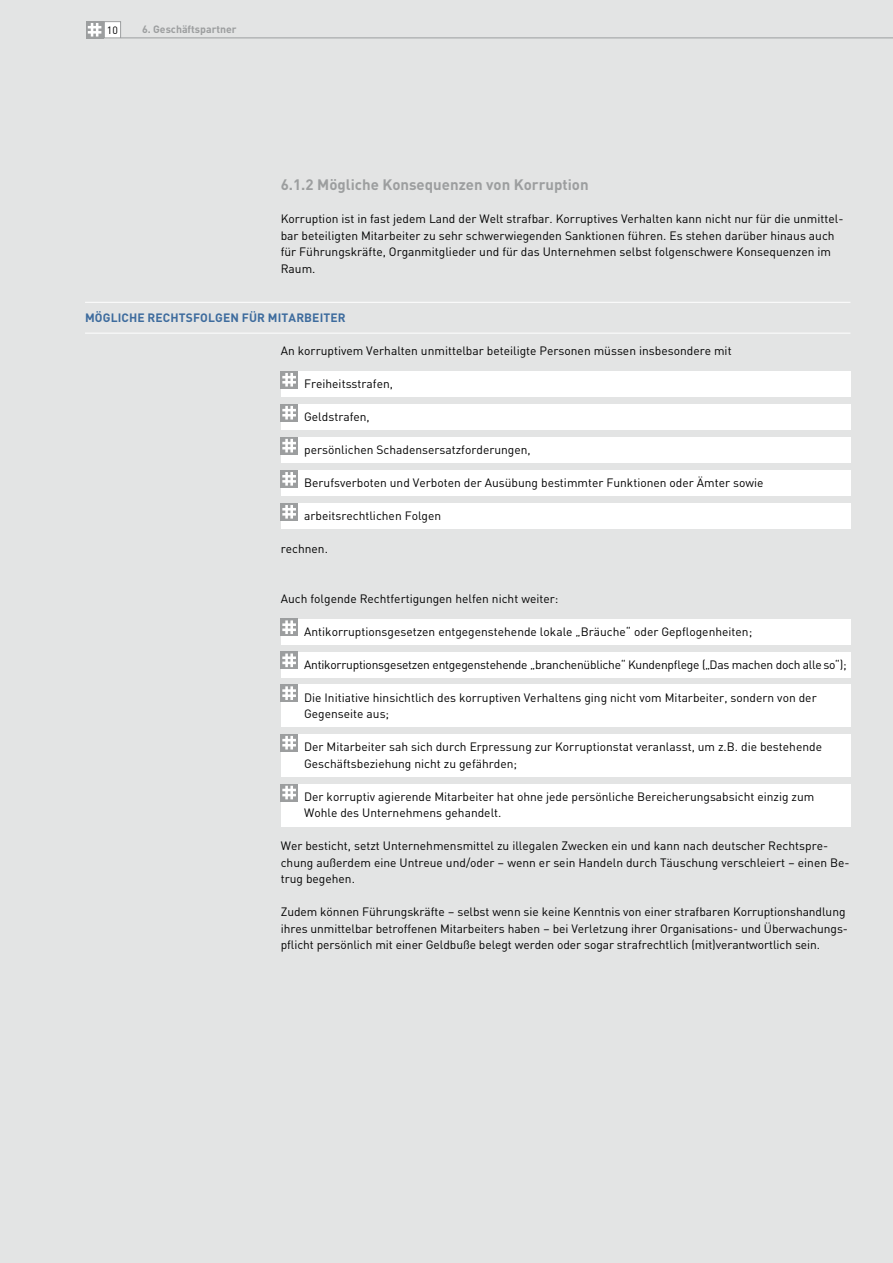
<style>
.page{position:relative;width:893px;height:1263px;background:#e3e4e4}
.page>*{position:absolute;margin:0;border:0;box-sizing:border-box;transform-origin:0 0}
.t1{font:700 15px "DIN Pro";color:#9c9e9f}
.t2{font:12px/16.5px "DIN Pro";color:#000}
.t3{font:12px "DIN Pro";letter-spacing:-.02em;color:#000}
.t4{font:700 12px "DIN Pro";letter-spacing:.01em;color:#3e6c9e}
.t5{font:700 10.5px "DIN Pro";color:#9c9e9f}
.t6{font:10.5px "DIN Pro";color:#000}
</style>
<div class="page">
<div style="left:281px;top:784px;width:569px;height:42px;background:#fff"></div>
<div style="left:281px;top:734px;width:569px;height:42px;background:#fff"></div>
<div style="left:281px;top:652px;width:569px;height:26px;background:#fff"></div>
<div style="left:281px;top:619px;width:569px;height:25px;background:#fff"></div>
<div style="left:281px;top:685px;width:569px;height:42px;background:#fff"></div>
<div style="left:281px;top:503px;width:569px;height:26px;background:#fff"></div>
<div style="left:281px;top:470px;width:569px;height:26px;background:#fff"></div>
<div style="left:281px;top:437px;width:569px;height:26px;background:#fff"></div>
<div style="left:281px;top:404px;width:569px;height:26px;background:#fff"></div>
<div style="left:281px;top:371px;width:569px;height:26px;background:#fff"></div>
<svg style="left:86px;top:21px;width:17px;height:17px"></svg>
<svg style="left:88px;top:23px;width:13px;height:14px"></svg>
<div style="left:104px;top:22px;width:17px;height:16px;background:#fff"></div>
<div style="left:104px;top:21px;width:17px;height:17px;border:1px solid #9c9e9f"></div>
<hr style="left:121px;top:38px;width:772px;height:1px;background:#9c9e9f">
<svg style="left:281px;top:784px;width:17px;height:17px"></svg>
<svg style="left:282px;top:786px;width:14px;height:13px"></svg>
<div style="left:281px;top:734px;width:17px;height:17px;background:#9c9e9f"></div>
<svg style="left:282px;top:736px;width:14px;height:13px"></svg>
<div style="left:281px;top:652px;width:17px;height:17px;background:#9c9e9f"></div>
<svg style="left:282px;top:653px;width:14px;height:14px"></svg>
<div style="left:281px;top:619px;width:17px;height:17px;background:#9c9e9f"></div>
<svg style="left:282px;top:620px;width:14px;height:14px"></svg>
<div style="left:281px;top:685px;width:17px;height:17px;background:#9c9e9f"></div>
<svg style="left:282px;top:686px;width:14px;height:14px"></svg>
<div style="left:281px;top:503px;width:17px;height:17px;background:#9c9e9f"></div>
<svg style="left:282px;top:505px;width:14px;height:14px"></svg>
<div style="left:281px;top:470px;width:17px;height:17px;background:#9c9e9f"></div>
<svg style="left:282px;top:472px;width:14px;height:14px"></svg>
<svg style="left:281px;top:437px;width:17px;height:17px"></svg>
<svg style="left:282px;top:439px;width:14px;height:13px"></svg>
<div style="left:281px;top:404px;width:17px;height:17px;background:#9c9e9f"></div>
<svg style="left:282px;top:406px;width:14px;height:13px"></svg>
<div style="left:281px;top:371px;width:17px;height:17px;background:#9c9e9f"></div>
<svg style="left:282px;top:373px;width:14px;height:14px"></svg>
<hr style="left:85px;top:302px;width:765px;height:1px;background:#fff">
<hr style="left:85px;top:333px;width:765px;height:1px;background:#fff">
<p class="t6" style="left:107px;top:22px;width:12px">10</p>
<p class="t5" style="left:142px;top:21px;width:96px">6. Geschäftspartner</p>
<p class="t1" style="left:281px;top:173px;width:309px">6.1.2 Mögliche Konsequenzen von Korruption</p>
<p class="t2" style="left:281px;top:210px;width:564px">Korruption ist in fast jedem Land der Welt strafbar. Korruptives Verhalten kann nicht nur für die unmittel&shy;bar beteiligten Mitarbeiter zu sehr schwerwiegenden Sanktionen führen. Es stehen darüber hinaus auch für Führungskräfte, Organmitglieder und für das Unternehmen selbst folgenschwere Konsequenzen im Raum.</p>
<p class="t4" style="left:85px;top:309px;width:262px">MÖGLICHE RECHTSFOLGEN FÜR MITARBEITER</p>
<p class="t2" style="left:281px;top:342px;width:452px">An korruptivem Verhalten unmittelbar beteiligte Personen müssen insbesondere mit</p>
<p class="t2" style="left:304px;top:375px;width:90px">Freiheitsstrafen,</p>
<p class="t2" style="left:304px;top:408px;width:67px">Geldstrafen,</p>
<p class="t2" style="left:304px;top:441px;width:228px">persönlichen Schadensersatzforderungen,</p>
<p class="t2" style="left:304px;top:474px;width:461px">Berufsverboten und Verboten der Ausübung bestimmter Funktionen oder Ämter sowie</p>
<p class="t2" style="left:304px;top:507px;width:139px">arbeitsrechtlichen Folgen</p>
<p class="t2" style="left:281px;top:540px;width:49px">rechnen.</p>
<p class="t2" style="left:281px;top:589px;width:279px">Auch folgende Rechtfertigungen helfen nicht weiter:</p>
<p class="t2" style="left:304px;top:622px;width:450px">Antikorruptionsgesetzen entgegenstehende lokale „Bräuche“ oder Gepflogenheiten;</p>
<p class="t3" style="left:304px;top:655px;width:544px">Antikorruptionsgesetzen entgegenstehende „branchenübliche“ Kundenpflege („Das machen doch alle so“);</p>
<p class="t2" style="left:304px;top:688px;width:514px">Die Initiative hinsichtlich des korruptiven Verhaltens ging nicht vom Mitarbeiter, sondern von der<br>Gegenseite aus;</p>
<p class="t2" style="left:304px;top:738px;width:519px">Der Mitarbeiter sah sich durch Erpressung zur Korruptionstat veranlasst, um z.B. die bestehende<br>Geschäftsbeziehung nicht zu gefährden;</p>
<p class="t2" style="left:304px;top:787px;width:512px">Der korruptiv agierende Mitarbeiter hat ohne jede persönliche Bereicherungsabsicht einzig zum<br>Wohle des Unternehmens gehandelt.</p>
<p class="t2" style="left:281px;top:837px;width:570px">Wer besticht, setzt Unternehmensmittel zu illegalen Zwecken ein und kann nach deutscher Rechtspre&shy;chung außerdem eine Untreue und/oder – wenn er sein Handeln durch Täuschung verschleiert – einen Be&shy;trug begehen.</p>
<p class="t2" style="left:281px;top:903px;width:569px">Zudem können Führungskräfte – selbst wenn sie keine Kenntnis von einer strafbaren Korruptionshandlung ihres unmittelbar betroffenen Mitarbeiters haben – bei Verletzung ihrer Organisations- und Überwachungs&shy;pflicht persönlich mit einer Geldbuße belegt werden oder sogar strafrechtlich (mit)verantwortlich sein.</p>
</div>
